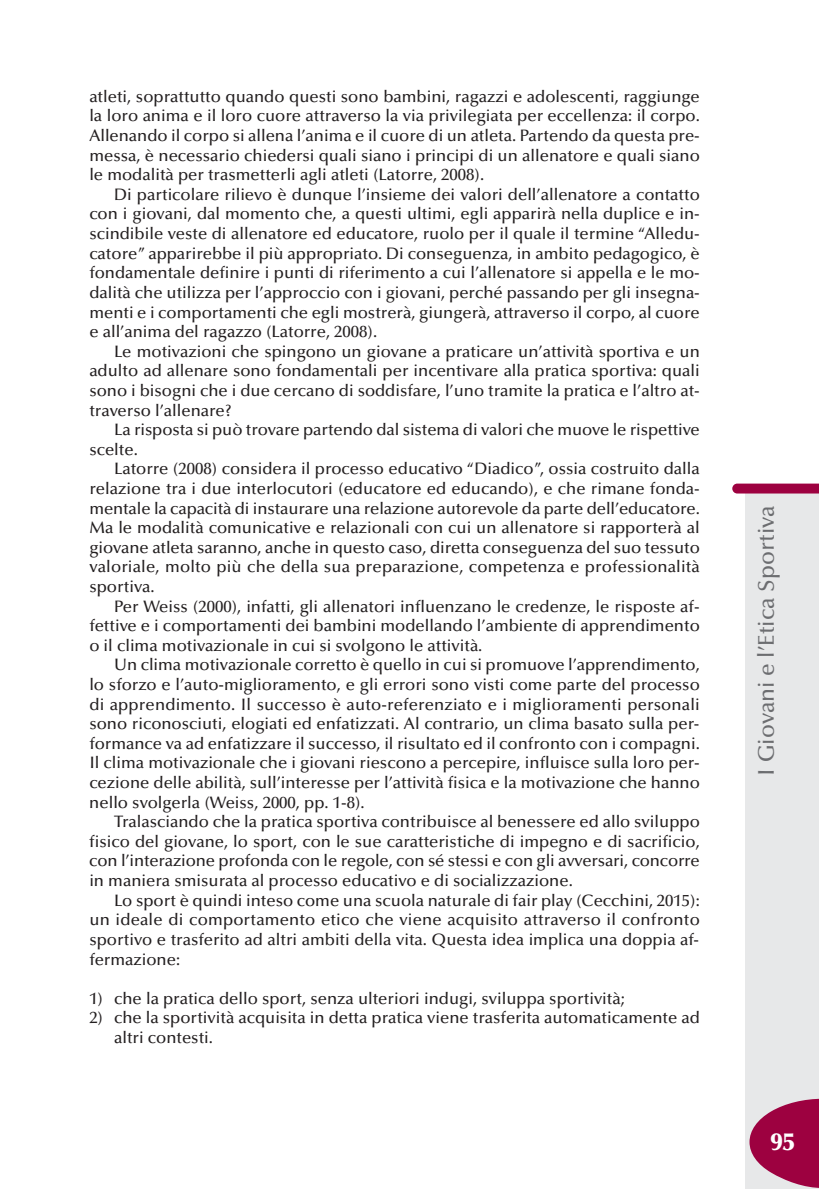
<style>
.page{position:relative;width:819px;height:1191px;background:#fff}
.page>*{position:absolute;margin:0;border:0;box-sizing:border-box;transform-origin:0 0}
.t1{font:900 24.5px "Optima";color:#fff}
.t2{font:500 22.75px "Optima";color:#6c6d70}
.t3{font:500 16.62px/19.6px "Optima";color:#231f20;text-align:justify}
</style>
<div class="page">
<div style="left:745px;top:491px;width:74px;height:697px;background:#e7e8e9"></div>
<svg style="left:732px;top:483px;width:87px;height:10px"></svg>
<svg style="left:749px;top:1098px;width:70px;height:90px"></svg>
<p class="t3" style="left:89px;top:88px;width:612px">atleti, soprattutto quando questi sono bambini, ragazzi e adolescenti, raggiunge la loro anima e il loro cuore attraverso la via privilegiata per eccellenza: il corpo.<br>Allenando il corpo si allena l’anima e il cuore di un atleta. Partendo da questa pre&shy;messa, è necessario chiedersi quali siano i principi di un allenatore e quali siano le modalità per trasmetterli agli atleti (Latorre, 2008).</p>
<p class="t3" style="left:89px;top:186px;width:612px;text-indent:25px">Di particolare rilievo è dunque l’insieme dei valori dell’allenatore a contatto con i giovani, dal momento che, a questi ultimi, egli apparirà nella duplice e in&shy;scindibile veste di allenatore ed educatore, ruolo per il quale il termine “Alledu&shy;catore” apparirebbe il più appropriato. Di conseguenza, in ambito pedagogico, è fondamentale definire i punti di riferimento a cui l’allenatore si appella e le mo&shy;dalità che utilizza per l’approccio con i giovani, perché passando per gli insegna&shy;menti e i comportamenti che egli mostrerà, giungerà, attraverso il corpo, al cuore e all’anima del ragazzo (Latorre, 2008).</p>
<p class="t3" style="left:89px;top:343px;width:612px;text-indent:25px">Le motivazioni che spingono un giovane a praticare un’attività sportiva e un adulto ad allenare sono fondamentali per incentivare alla pratica sportiva: quali sono i bisogni che i due cercano di soddisfare, l’uno tramite la pratica e l’altro at&shy;traverso l’allenare?</p>
<p class="t3" style="left:89px;top:421px;width:612px;text-indent:25px">La risposta si può trovare partendo dal sistema di valori che muove le rispettive scelte.</p>
<p class="t3" style="left:89px;top:460px;width:612px;text-indent:25px">Latorre (2008) considera il processo educativo “Diadico”, ossia costruito dalla relazione tra i due interlocutori (educatore ed educando), e che rimane fonda&shy;mentale la capacità di instaurare una relazione autorevole da parte dell’educatore.<br>Ma le modalità comunicative e relazionali con cui un allenatore si rapporterà al giovane atleta saranno, anche in questo caso, diretta conseguenza del suo tessuto valoriale, molto più che della sua preparazione, competenza e professionalità sportiva.</p>
<p class="t3" style="left:89px;top:598px;width:612px;text-indent:25px">Per Weiss (2000), infatti, gli allenatori influenzano le credenze, le risposte af&shy;fettive e i comportamenti dei bambini modellando l’ambiente di apprendimento o il clima motivazionale in cui si svolgono le attività.</p>
<p class="t3" style="left:89px;top:656px;width:612px;text-indent:25px">Un clima motivazionale corretto è quello in cui si promuove l’apprendimento, lo sforzo e l’auto-miglioramento, e gli errori sono visti come parte del processo di apprendimento. Il successo è auto-referenziato e i miglioramenti personali sono riconosciuti, elogiati ed enfatizzati. Al contrario, un clima basato sulla per&shy;formance va ad enfatizzare il successo, il risultato ed il confronto con i compagni.<br>Il clima motivazionale che i giovani riescono a percepire, influisce sulla loro per&shy;cezione delle abilità, sull’interesse per l’attività fisica e la motivazione che hanno nello svolgerla (Weiss, 2000, pp. 1-8).</p>
<p class="t3" style="left:89px;top:813px;width:612px;text-indent:25px">Tralasciando che la pratica sportiva contribuisce al benessere ed allo sviluppo fisico del giovane, lo sport, con le sue caratteristiche di impegno e di sacrificio, con l’interazione profonda con le regole, con sé stessi e con gli avversari, concorre in maniera smisurata al processo educativo e di socializzazione.</p>
<p class="t3" style="left:89px;top:892px;width:612px;text-indent:25px">Lo sport è quindi inteso come una scuola naturale di fair play (Cecchini, 2015): un ideale di comportamento etico che viene acquisito attraverso il confronto sportivo e trasferito ad altri ambiti della vita. Questa idea implica una doppia af&shy;fermazione:</p>
<p class="t3" style="left:89px;top:990px;width:537px">1) che la pratica dello sport, senza ulteriori indugi, sviluppa sportività;</p>
<p class="t3" style="left:114px;top:1009px;width:587px;text-indent:-25px">2) che la sportività acquisita in detta pratica viene trasferita automaticamente ad altri contesti.</p>
<h2 class="t2" style="left:757px;top:775px;width:272px;rotate:-90deg">I Giovani e l’Etica Sportiva</h2>
<h1 class="t1" style="left:770px;top:1131px;width:26px">95</h1>
</div>
